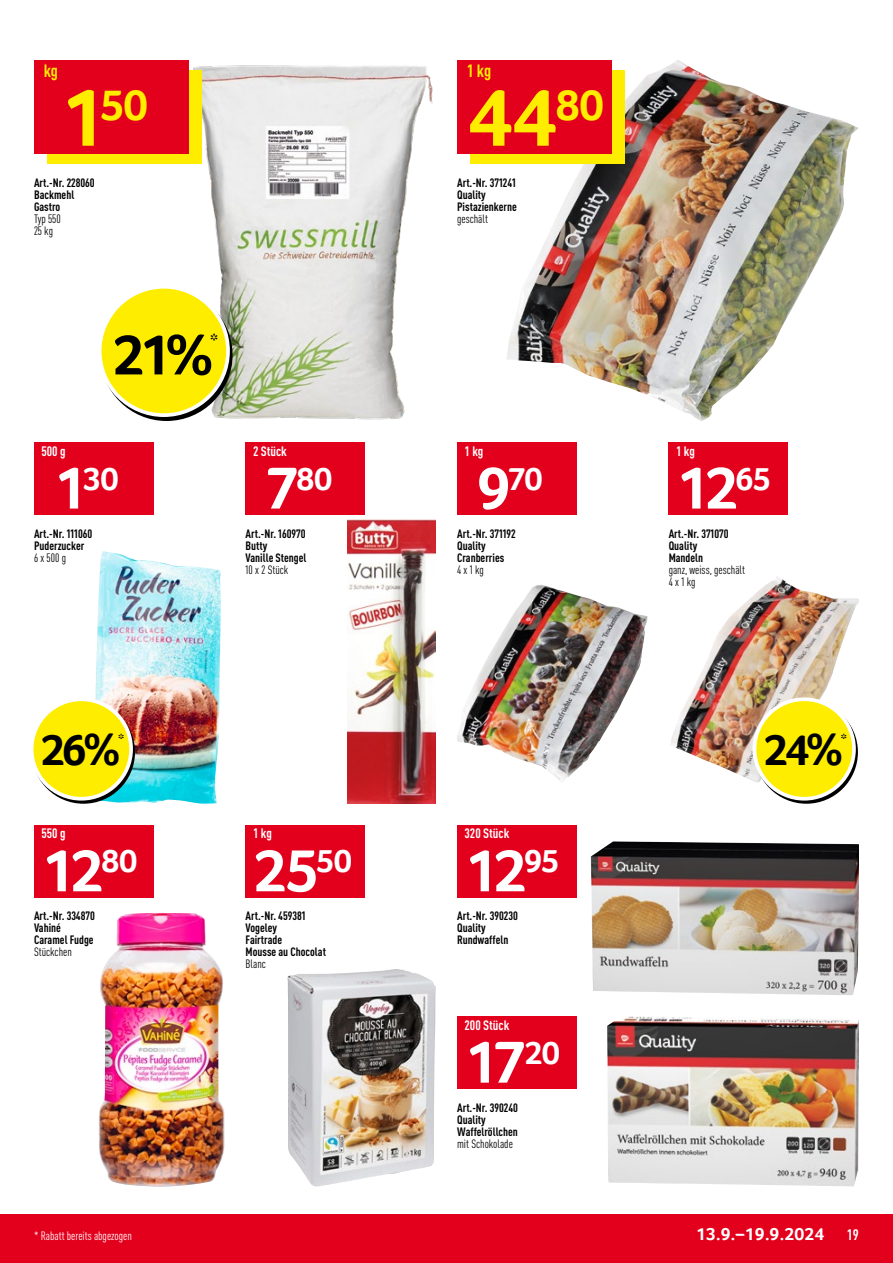
<style>
.page{position:relative;width:893px;height:1263px;background:#fff}
.page>*{position:absolute;margin:0;border:0;box-sizing:border-box;transform-origin:0 0}
.t1{font:700 84px "Transgourmet";color:#ffed00}
.t2{font:700 61.5px "Transgourmet";letter-spacing:-.09em;color:#fff}
.t3{font:700 58.5px "Transgourmet";color:#000}
.t4{font:700 45px "Transgourmet";color:#000}
.t5{font:700 44.55px "Transgourmet";color:#ffed00}
.t6{font:700 33.3px "Transgourmet";color:#fff}
.t7{font:700 19.5px "Transgourmet";color:#000}
.t8{font:700 18px "Transgourmet";letter-spacing:.01em;color:#fff}
.t9{font:700 condensed 17.55px "DINOT";color:#ffed00}
.t10{font:700 condensed 15px "DINOT";color:#fff}
.t11{font:700 15px "Transgourmet";color:#000}
.t12{font:700 condensed 13.5px "DINOT";color:#fff}
.t13{font:700 condensed 12px/12px "DINOT";color:#000}
.t14{font:condensed 12px/12px "DINOT";color:#000}
.t15{font:condensed 12px "DINOT";color:#fff}
.s1{font-size:84px}
.s2{font-size:61.5px}
</style>
<div class="page">
<div style="left:0;top:1214px;width:893px;height:49px;background:#e3001d"></div>
<img style="left:188px;top:65px;width:245px;height:355px">
<img style="left:507px;top:60px;width:352px;height:361px">
<img style="left:95px;top:551px;width:126px;height:253px">
<img style="left:348px;top:519px;width:88px;height:285px">
<img style="left:457px;top:585px;width:191px;height:197px">
<img style="left:671px;top:576px;width:188px;height:206px">
<img style="left:99px;top:913px;width:125px;height:273px">
<img style="left:287px;top:969px;width:108px;height:195px">
<img style="left:591px;top:841px;width:268px;height:154px">
<img style="left:607px;top:1016px;width:252px;height:170px">
<div style="left:47px;top:70px;width:155px;height:94px;background:#ffed00"></div>
<div style="left:34px;top:60px;width:155px;height:93px;background:#e3001d"></div>
<svg style="left:102px;top:291px;width:129px;height:128px"></svg>
<div style="left:100px;top:287px;width:128px;height:128px;background:#ffed00;border-radius:50%"></div>
<div style="left:98px;top:285px;width:132px;height:132px;border:4px solid #fff;border-radius:50%"></div>
<div style="left:470px;top:70px;width:155px;height:94px;background:#ffed00"></div>
<div style="left:457px;top:60px;width:155px;height:93px;background:#e3001d"></div>
<div style="left:34px;top:442px;width:119px;height:72px;background:#e3001d"></div>
<div style="left:32px;top:700px;width:103px;height:104px;border:4px solid #000;border-radius:50%"></div>
<div style="left:32px;top:699px;width:99px;height:100px;background:#ffed00;border-radius:50%"></div>
<div style="left:30px;top:697px;width:103px;height:103px;border:4px solid #fff;border-radius:50%"></div>
<div style="left:246px;top:442px;width:119px;height:72px;background:#e3001d"></div>
<div style="left:457px;top:442px;width:119px;height:72px;background:#e3001d"></div>
<div style="left:669px;top:442px;width:119px;height:72px;background:#e3001d"></div>
<div style="left:755px;top:700px;width:103px;height:104px;border:4px solid #000;border-radius:50%"></div>
<div style="left:754px;top:699px;width:100px;height:100px;background:#ffed00;border-radius:50%"></div>
<div style="left:753px;top:697px;width:103px;height:103px;border:4px solid #fff;border-radius:50%"></div>
<div style="left:34px;top:825px;width:119px;height:72px;background:#e3001d"></div>
<div style="left:246px;top:825px;width:119px;height:72px;background:#e3001d"></div>
<div style="left:457px;top:825px;width:119px;height:72px;background:#e3001d"></div>
<div style="left:457px;top:1016px;width:119px;height:73px;background:#e3001d"></div>
<h3 class="t9" style="left:44px;top:60px;width:16px">kg</h3>
<h3 class="t5" style="left:61px;top:79px;width:89px"><span class="s1">1</span>50</h3>
<p class="t13" style="left:34px;top:176px;width:62px">Art.-Nr. 228060<br>Backmehl<br>Gastro</p>
<p class="t14" style="left:34px;top:212px;width:28px">Typ 550<br>25 kg</p>
<h3 class="t3" style="left:112px;top:320px;width:103px">21%</h3>
<h3 class="t7" style="left:210px;top:329px;width:10px">*</h3>
<p class="t12" style="left:41px;top:443px;width:26px">500 g</p>
<h3 class="t6" style="left:54px;top:459px;width:66px"><span class="s2">1</span>30</h3>
<p class="t13" style="left:34px;top:527px;width:60px">Art.-Nr. 111060<br>Puderzucker</p>
<p class="t14" style="left:34px;top:551px;width:34px">6 x 500 g</p>
<p class="t12" style="left:253px;top:443px;width:35px">2 Stück</p>
<h3 class="t6" style="left:265px;top:459px;width:69px"><span class="s2">7</span>80</h3>
<p class="t13" style="left:246px;top:527px;width:62px">Art.-Nr. 160970<br>Butty<br>Vanille Stengel</p>
<p class="t14" style="left:246px;top:563px;width:44px">10 x 2 Stück</p>
<h3 class="t4" style="left:40px;top:724px;width:82px">26%</h3>
<p class="t11" style="left:118px;top:730px;width:8px">*</p>
<p class="t12" style="left:41px;top:825px;width:26px">550 g</p>
<h2 class="t2" style="left:42px;top:834px;width:97px">12<sup>80</sup></h2>
<p class="t13" style="left:34px;top:910px;width:62px">Art.-Nr. 334870<br>Vahiné<br>Caramel Fudge</p>
<p class="t14" style="left:34px;top:946px;width:39px">Stückchen</p>
<p class="t12" style="left:253px;top:825px;width:20px">1 kg</p>
<h2 class="t2" style="left:253px;top:834px;width:100px">25<sup>50</sup></h2>
<p class="t13" style="left:246px;top:910px;width:82px">Art.-Nr. 459381<br>Vogeley<br>Fairtrade<br>Mousse au Chocolat</p>
<p class="t14" style="left:246px;top:958px;width:22px">Blanc</p>
<h3 class="t9" style="left:467px;top:60px;width:26px">1 kg</h3>
<h1 class="t1" style="left:467px;top:68px;width:138px">44<sup>80</sup></h1>
<p class="t13" style="left:457px;top:176px;width:61px">Art.-Nr. 371241<br>Quality<br>Pistazienkerne</p>
<p class="t14" style="left:457px;top:212px;width:32px">geschält</p>
<p class="t12" style="left:465px;top:443px;width:20px">1 kg</p>
<h3 class="t6" style="left:477px;top:459px;width:67px"><span class="s2">9</span>70</h3>
<p class="t13" style="left:457px;top:527px;width:60px">Art.-Nr. 371192<br>Quality<br>Cranberries</p>
<p class="t14" style="left:457px;top:563px;width:28px">4 x 1 kg</p>
<p class="t12" style="left:465px;top:825px;width:46px">320 Stück</p>
<h2 class="t2" style="left:465px;top:834px;width:96px">12<sup>95</sup></h2>
<p class="t13" style="left:457px;top:910px;width:62px">Art.-Nr. 390230<br>Quality<br>Rundwaffeln</p>
<p class="t12" style="left:465px;top:1017px;width:46px">200 Stück</p>
<h2 class="t2" style="left:465px;top:1026px;width:97px">17<sup>20</sup></h2>
<p class="t13" style="left:457px;top:1101px;width:62px">Art.-Nr. 390240<br>Quality<br>Waffelröllchen</p>
<p class="t14" style="left:457px;top:1137px;width:57px">mit Schokolade</p>
<p class="t12" style="left:676px;top:443px;width:20px">1 kg</p>
<h2 class="t2" style="left:676px;top:451px;width:96px">12<sup>65</sup></h2>
<p class="t13" style="left:669px;top:527px;width:61px">Art.-Nr. 371070<br>Quality<br>Mandeln</p>
<p class="t14" style="left:669px;top:563px;width:78px">ganz, weiss, geschält<br>4 x 1 kg</p>
<h3 class="t4" style="left:763px;top:724px;width:81px">24%</h3>
<p class="t11" style="left:841px;top:730px;width:8px">*</p>
<p class="t15" style="left:34px;top:1229px;width:99px">* Rabatt bereits abgezogen</p>
<h3 class="t8" style="left:696px;top:1224px;width:130px">13.9.–19.9.2024</h3>
<p class="t10" style="left:847px;top:1226px;width:14px">19</p>
</div>
